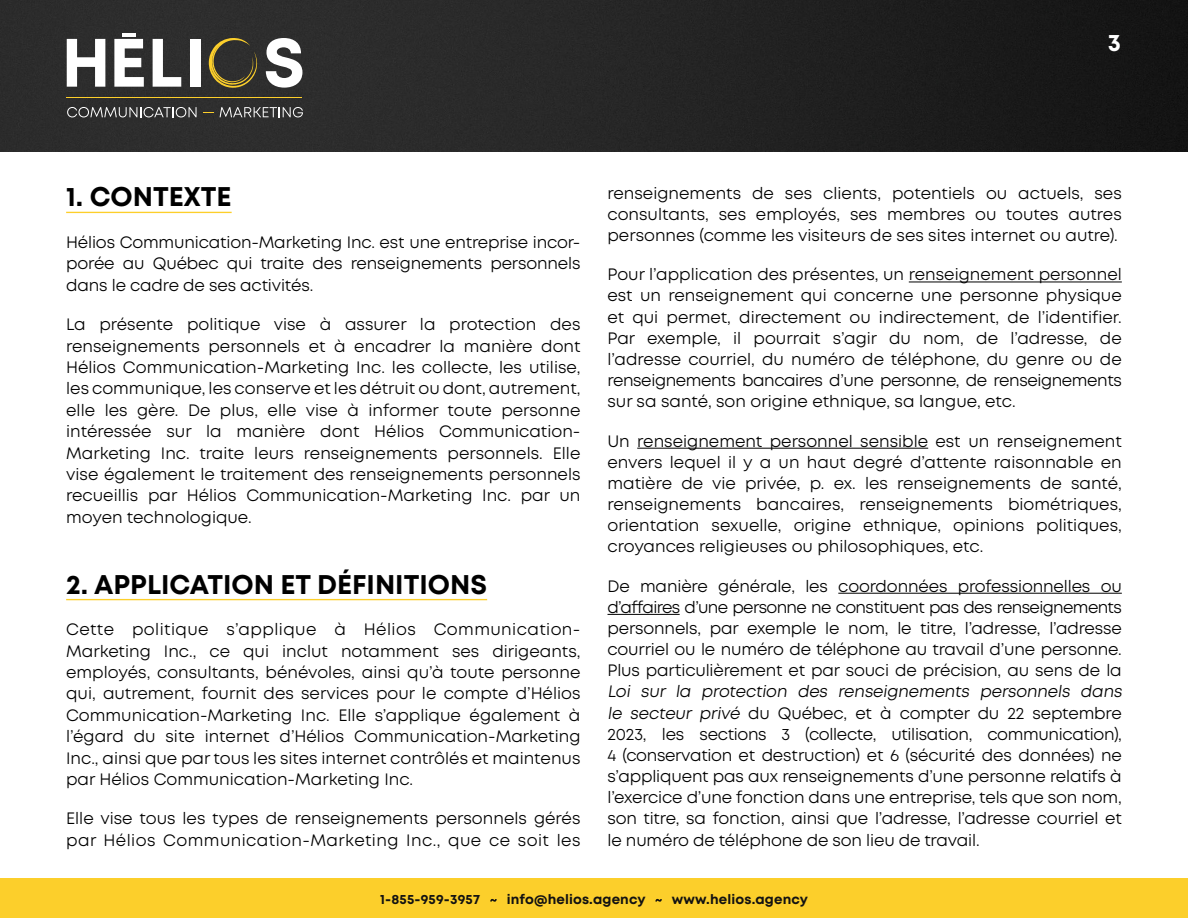
<style>
.page{position:relative;width:1188px;height:918px;background:#fff}
.page>*{position:absolute;margin:0;border:0;box-sizing:border-box;transform-origin:0 0}
.t1{font:700 27px "Mont";color:#000}
.t2{font:700 24px "Mont";color:#fff}
.t3{font:16.5px/21.1px "Mont";letter-spacing:-.01em;color:#000;text-align:justify}
.t4{font:700 13.5px "Mont";letter-spacing:.01em;color:#121212}
</style>
<div class="page">
<img style="left:0;top:0;width:1188px;height:151px">
<svg style="left:67px;top:39px;width:38px;height:48px"></svg>
<svg style="left:114px;top:39px;width:30px;height:48px"></svg>
<svg style="left:153px;top:39px;width:28px;height:48px"></svg>
<div style="left:190px;top:39px;width:10px;height:48px;background:#fff"></div>
<svg style="left:266px;top:38px;width:36px;height:50px"></svg>
<hr style="left:122px;top:34px;width:14px;height:3px;background:#fff">
<svg style="left:209px;top:38px;width:49px;height:51px;background:#4f482d"></svg>
<hr style="left:66px;top:97px;width:235px;height:1px;background:#fdcf2a">
<svg style="left:67px;top:107px;width:130px;height:10px"></svg>
<svg style="left:220px;top:107px;width:83px;height:10px"></svg>
<div style="left:0;top:878px;width:1188px;height:40px;background:#fccf2b"></div>
<svg style="left:490px;top:899px;width:7px;height:3px"></svg>
<svg style="left:655px;top:899px;width:7px;height:3px"></svg>
<hr style="left:66px;top:212px;width:166px;height:1px;background:#fdcf2a">
<hr style="left:66px;top:599px;width:421px;height:1px;background:#fdcf2a">
<hr style="left:909px;top:282px;width:213px;height:1px;background:#000">
<hr style="left:637px;top:448px;width:291px;height:1px;background:#000">
<hr style="left:838px;top:593px;width:284px;height:1px;background:#000">
<hr style="left:608px;top:614px;width:72px;height:1px;background:#000">
<h2 class="t2" style="left:1108px;top:27px;width:15px">3</h2>
<h1 class="t1" style="left:66px;top:179px;width:167px">1. CONTEXTE</h1>
<p class="t3" style="left:66px;top:232px;width:516px">Hélios Communication-Marketing Inc. est une entreprise incor&shy;porée au Québec qui traite des renseignements personnels dans le cadre de ses activités.</p>
<p class="t3" style="left:66px;top:314px;width:516px">La présente politique vise à assurer la protection des renseignements personnels et à encadrer la manière dont Hélios Communication-Marketing Inc. les collecte, les utilise, les communique, les conserve et les détruit ou dont, autrement, elle les gère. De plus, elle vise à informer toute personne intéressée sur la manière dont Hélios Communication-Marketing Inc. traite leurs renseignements personnels. Elle vise également le traitement des renseignements personnels recueillis par Hélios Communication-Marketing Inc. par un moyen technologique.</p>
<h1 class="t1" style="left:66px;top:567px;width:423px">2. APPLICATION ET DÉFINITIONS</h1>
<p class="t3" style="left:66px;top:619px;width:516px">Cette politique s’applique à Hélios Communication-Marketing Inc., ce qui inclut notamment ses dirigeants, employés, consultants, bénévoles, ainsi qu’à toute personne qui, autrement, fournit des services pour le compte d’Hélios Communication-Marketing Inc. Elle s’applique également à l’égard du site internet d’Hélios Communication-Marketing Inc., ainsi que par tous les sites internet contrôlés et maintenus par Hélios Communication-Marketing Inc.</p>
<p class="t3" style="left:66px;top:808px;width:516px">Elle vise tous les types de renseignements personnels gérés par Hélios Communication-Marketing Inc., que ce soit les</p>
<p class="t3" style="left:608px;top:183px;width:516px">renseignements de ses clients, potentiels ou actuels, ses consultants, ses employés, ses membres ou toutes autres personnes (comme les visiteurs de ses sites internet ou autre).</p>
<p class="t3" style="left:608px;top:264px;width:516px">Pour l’application des présentes, un renseignement personnel est un renseignement qui concerne une personne physique et qui permet, directement ou indirectement, de l’identifier.<br>Par exemple, il pourrait s’agir du nom, de l’adresse, de l’adresse courriel, du numéro de téléphone, du genre ou de renseignements bancaires d’une personne, de renseignements sur sa santé, son origine ethnique, sa langue, etc.</p>
<p class="t3" style="left:608px;top:430px;width:516px">Un renseignement personnel sensible est un renseignement envers lequel il y a un haut degré d’attente raisonnable en matière de vie privée, p. ex. les renseignements de santé, renseignements bancaires, renseignements biométriques, orientation sexuelle, origine ethnique, opinions politiques, croyances religieuses ou philosophiques, etc.</p>
<p class="t3" style="left:608px;top:575px;width:519px;text-align:left">De manière générale, les coordonnées professionnelles ou d’affaires d’une personne ne constituent pas des renseignements personnels, par exemple le nom, le titre, l’adresse, l’adresse courriel ou le numéro de téléphone au travail d’une personne.<br>Plus particulièrement et par souci de précision, au sens de la Loi sur la protection des renseignements personnels dans le secteur privé du Québec, et à compter du 22 septembre 2023, les sections 3 (collecte, utilisation, communication), 4 (conservation et destruction) et 6 (sécurité des données) ne s’appliquent pas aux renseignements d’une personne relatifs à l’exercice d’une fonction dans une entreprise, tels que son nom, son titre, sa fonction, ainsi que l’adresse, l’adresse courriel et le numéro de téléphone de son lieu de travail.</p>
<p class="t4" style="left:380px;top:891px;width:101px">1-855-959-3957</p>
<p class="t4" style="left:507px;top:891px;width:140px">info@helios.agency</p>
<p class="t4" style="left:672px;top:891px;width:138px">www.helios.agency</p>
</div>
